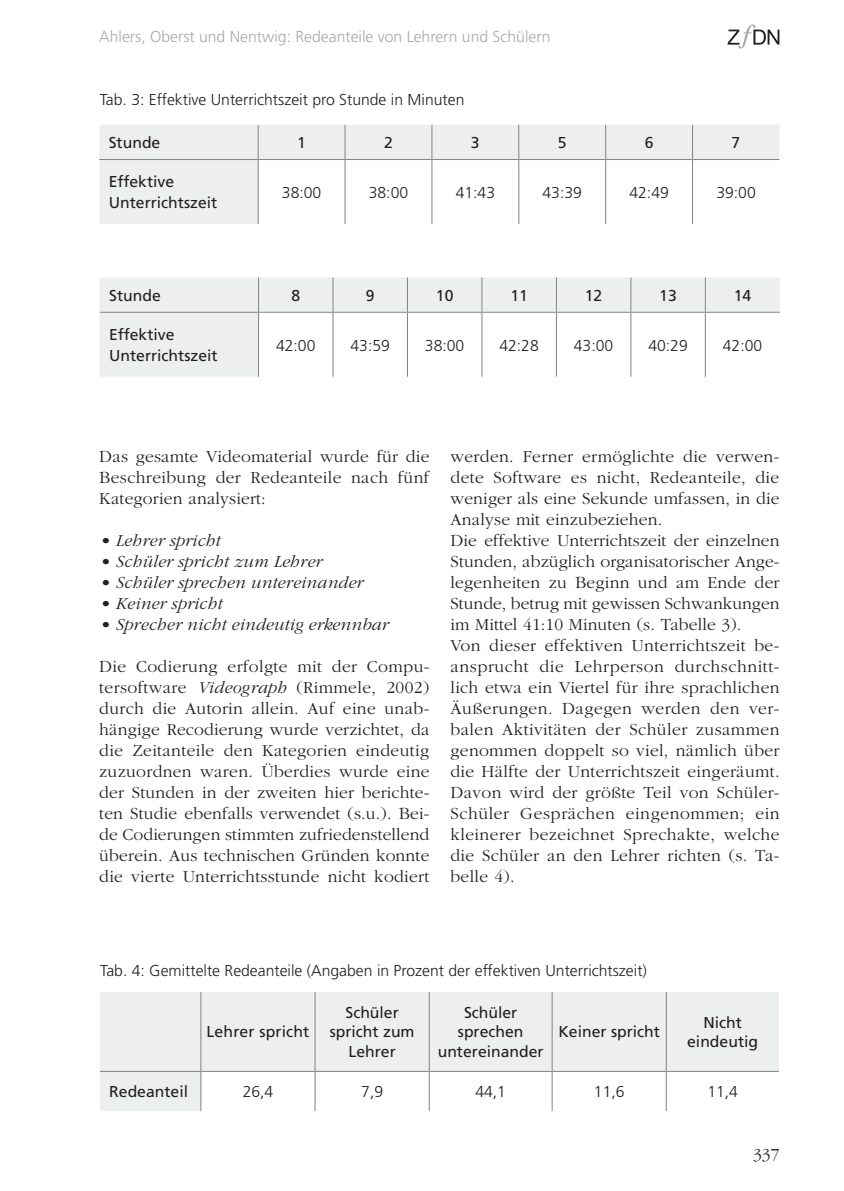
<style>
.page{position:relative;width:844px;height:1191px;background:#fff}
.page>*{position:absolute;margin:0;border:0;box-sizing:border-box;transform-origin:0 0}
.t1{font:300 17.5px/21px "Garamond";letter-spacing:.015em;color:#231f20;text-align:justify}
.t2{font:italic 300 17.5px "Garamond";letter-spacing:.01em;color:#231f20}
.t3{font:300 15.75px "Frutiger LT";color:#231f20}
.t4{font:15.75px/19.2px "Frutiger LT";color:#231f20;text-align:center}
.t5{font:300 15.75px "Frutiger LT";color:#a8a9ad}
.s1{font-style:italic}
</style>
<div class="page">
<svg style="left:727px;top:24px;width:52px;height:25px"></svg>
<svg style="left:99px;top:125px;width:680px;height:99px;fill:#edefef"></svg>
<hr style="left:258px;top:125px;width:1px;height:34px;background:#808285">
<hr style="left:344px;top:125px;width:1px;height:34px;background:#808285">
<hr style="left:431px;top:125px;width:1px;height:34px;background:#808285">
<hr style="left:518px;top:125px;width:1px;height:34px;background:#808285">
<hr style="left:605px;top:125px;width:1px;height:34px;background:#808285">
<hr style="left:692px;top:125px;width:1px;height:34px;background:#808285">
<hr style="left:99px;top:159px;width:159px;height:1px;background:#808285">
<hr style="left:258px;top:159px;width:87px;height:1px;background:#808285">
<hr style="left:258px;top:160px;width:1px;height:64px;background:#808285">
<hr style="left:345px;top:159px;width:87px;height:1px;background:#808285">
<hr style="left:344px;top:160px;width:1px;height:64px;background:#808285">
<hr style="left:432px;top:159px;width:86px;height:1px;background:#808285">
<hr style="left:431px;top:160px;width:1px;height:64px;background:#808285">
<hr style="left:518px;top:159px;width:87px;height:1px;background:#808285">
<hr style="left:518px;top:160px;width:1px;height:64px;background:#808285">
<hr style="left:605px;top:159px;width:87px;height:1px;background:#808285">
<hr style="left:605px;top:160px;width:1px;height:64px;background:#808285">
<hr style="left:692px;top:159px;width:87px;height:1px;background:#808285">
<hr style="left:692px;top:160px;width:1px;height:64px;background:#808285">
<svg style="left:100px;top:277px;width:679px;height:100px"></svg>
<hr style="left:258px;top:277px;width:1px;height:35px;background:#808285">
<hr style="left:332px;top:277px;width:1px;height:35px;background:#808285">
<hr style="left:407px;top:277px;width:1px;height:35px;background:#808285">
<hr style="left:481px;top:277px;width:1px;height:35px;background:#808285">
<hr style="left:556px;top:277px;width:1px;height:35px;background:#808285">
<hr style="left:630px;top:277px;width:1px;height:35px;background:#808285">
<hr style="left:100px;top:312px;width:158px;height:1px;background:#808285">
<hr style="left:258px;top:312px;width:75px;height:1px;background:#808285">
<hr style="left:258px;top:313px;width:1px;height:64px;background:#808285">
<hr style="left:333px;top:312px;width:74px;height:1px;background:#808285">
<hr style="left:332px;top:313px;width:1px;height:64px;background:#808285">
<hr style="left:407px;top:312px;width:75px;height:1px;background:#808285">
<hr style="left:407px;top:313px;width:1px;height:64px;background:#808285">
<hr style="left:482px;top:312px;width:74px;height:1px;background:#808285">
<hr style="left:481px;top:313px;width:1px;height:64px;background:#808285">
<hr style="left:556px;top:312px;width:74px;height:1px;background:#808285">
<hr style="left:556px;top:313px;width:1px;height:64px;background:#808285">
<hr style="left:630px;top:312px;width:75px;height:1px;background:#808285">
<hr style="left:630px;top:313px;width:1px;height:64px;background:#808285">
<hr style="left:705px;top:312px;width:74px;height:1px;background:#808285">
<hr style="left:704px;top:313px;width:1px;height:64px;background:#808285">
<hr style="left:704px;top:277px;width:1px;height:35px;background:#808285">
<svg style="left:100px;top:992px;width:678px;height:119px;fill:#edefef"></svg>
<hr style="left:200px;top:992px;width:1px;height:79px;background:#808285">
<hr style="left:314px;top:992px;width:1px;height:79px;background:#808285">
<hr style="left:428px;top:992px;width:1px;height:79px;background:#808285">
<hr style="left:551px;top:992px;width:1px;height:79px;background:#808285">
<hr style="left:665px;top:992px;width:1px;height:79px;background:#808285">
<hr style="left:100px;top:1071px;width:101px;height:1px;background:#808285">
<hr style="left:201px;top:1071px;width:114px;height:1px;background:#808285">
<hr style="left:200px;top:1071px;width:1px;height:40px;background:#808285">
<hr style="left:315px;top:1071px;width:114px;height:1px;background:#808285">
<hr style="left:314px;top:1071px;width:1px;height:40px;background:#808285">
<hr style="left:429px;top:1071px;width:123px;height:1px;background:#808285">
<hr style="left:428px;top:1071px;width:1px;height:40px;background:#808285">
<hr style="left:552px;top:1071px;width:114px;height:1px;background:#808285">
<hr style="left:551px;top:1071px;width:1px;height:40px;background:#808285">
<hr style="left:666px;top:1071px;width:112px;height:1px;background:#808285">
<hr style="left:665px;top:1071px;width:1px;height:40px;background:#808285">
<p class="t5" style="left:99px;top:27px;width:453px">Ahlers, Oberst und Nentwig: Redeanteile von Lehrern und Schülern</p>
<p class="t3" style="left:100px;top:91px;width:366px">Tab. 3: Effektive Unterrichtszeit pro Stunde in Minuten</p>
<p class="t4" style="left:109px;top:133px;width:53px">Stunde</p>
<p class="t4" style="left:297px;top:133px;width:10px">1</p>
<p class="t4" style="left:384px;top:133px;width:10px">2</p>
<p class="t4" style="left:471px;top:133px;width:10px">3</p>
<p class="t4" style="left:557px;top:133px;width:10px">5</p>
<p class="t4" style="left:644px;top:133px;width:10px">6</p>
<p class="t4" style="left:731px;top:133px;width:10px">7</p>
<p class="t4" style="left:109px;top:171px;width:110px;line-height:21px;text-align:left">Effektive<br>Unterrichtszeit</p>
<p class="t3" style="left:282px;top:183px;width:41px">38:00</p>
<p class="t3" style="left:368px;top:183px;width:41px">38:00</p>
<p class="t3" style="left:455px;top:183px;width:41px">41:43</p>
<p class="t3" style="left:542px;top:183px;width:41px">43:39</p>
<p class="t3" style="left:629px;top:183px;width:41px">42:49</p>
<p class="t3" style="left:716px;top:183px;width:41px">39:00</p>
<p class="t4" style="left:109px;top:285px;width:53px">Stunde</p>
<p class="t4" style="left:291px;top:285px;width:10px">8</p>
<p class="t4" style="left:366px;top:285px;width:10px">9</p>
<p class="t4" style="left:436px;top:285px;width:19px">10</p>
<p class="t4" style="left:510px;top:285px;width:19px">11</p>
<p class="t4" style="left:584px;top:285px;width:19px">12</p>
<p class="t4" style="left:659px;top:285px;width:19px">13</p>
<p class="t4" style="left:733px;top:285px;width:19px">14</p>
<p class="t4" style="left:109px;top:324px;width:110px;line-height:21px;text-align:left">Effektive<br>Unterrichtszeit</p>
<p class="t3" style="left:276px;top:336px;width:41px">42:00</p>
<p class="t3" style="left:350px;top:336px;width:41px">43:59</p>
<p class="t3" style="left:425px;top:336px;width:41px">38:00</p>
<p class="t3" style="left:499px;top:336px;width:41px">42:28</p>
<p class="t3" style="left:573px;top:336px;width:41px">43:00</p>
<p class="t3" style="left:648px;top:336px;width:41px">40:29</p>
<p class="t3" style="left:722px;top:336px;width:41px">42:00</p>
<p class="t1" style="left:99px;top:446px;width:331px">Das gesamte Videomaterial wurde für die Beschreibung der Redeanteile nach fünf Kategorien analysiert:</p>
<p class="t2" style="left:99px;top:531px;width:122px">• Lehrer spricht</p>
<p class="t2" style="left:99px;top:552px;width:224px">• Schüler spricht zum Lehrer</p>
<p class="t2" style="left:99px;top:573px;width:264px">• Schüler sprechen untereinander</p>
<p class="t2" style="left:99px;top:594px;width:124px">• Keiner spricht</p>
<p class="t2" style="left:99px;top:615px;width:290px">• Sprecher nicht eindeutig erkennbar</p>
<p class="t1" style="left:99px;top:656px;width:332px">Die Codierung erfolgte mit der Compu&shy;tersoftware <span class="s1">Videograph</span> (Rimmele, 2002) durch die Autorin allein. Auf eine unab&shy;hängige Recodierung wurde verzichtet, da die Zeitanteile den Kategorien eindeutig zuzuordnen waren. Überdies wurde eine der Stunden in der zweiten hier berichte&shy;ten Studie ebenfalls verwendet (s.u.). Bei&shy;de Codierungen stimmten zufriedenstellend überein. Aus technischen Gründen konnte die vierte Unterrichtsstunde nicht kodiert</p>
<p class="t1" style="left:450px;top:446px;width:330px;text-align:left">werden. Ferner ermöglichte die verwen&shy;dete Software es nicht, Redeanteile, die weniger als eine Sekunde umfassen, in die Analyse mit einzubeziehen.<br>Die effektive Unterrichtszeit der einzelnen Stunden, abzüglich organisatorischer Ange&shy;legenheiten zu Beginn und am Ende der Stunde, betrug mit gewissen Schwankungen im Mittel 41:10 Minuten (s. Tabelle 3).<br>Von dieser effektiven Unterrichtszeit be&shy;ansprucht die Lehrperson durchschnitt&shy;lich etwa ein Viertel für ihre sprachlichen Äußerungen. Dagegen werden den ver&shy;balen Aktivitäten der Schüler zusammen genommen doppelt so viel, nämlich über die Hälfte der Unterrichtszeit eingeräumt.<br>Davon wird der größte Teil von Schüler-Schüler Gesprächen eingenommen; ein kleinerer bezeichnet Sprechakte, welche die Schüler an den Lehrer richten (s. Ta&shy;belle 4).</p>
<p class="t3" style="left:100px;top:961px;width:548px">Tab. 4: Gemittelte Redeanteile (Angaben in Prozent der effektiven Unterrichtszeit)</p>
<p class="t4" style="left:206px;top:1022px;width:104px">Lehrer spricht</p>
<p class="t4" style="left:329px;top:1003px;width:86px">Schüler spricht zum<br>Lehrer</p>
<p class="t4" style="left:437px;top:1003px;width:107px">Schüler sprechen untereinander</p>
<p class="t4" style="left:558px;top:1022px;width:103px">Keiner spricht</p>
<p class="t4" style="left:687px;top:1012px;width:72px">Nicht eindeutig</p>
<p class="t4" style="left:109px;top:1082px;width:80px">Redeanteil</p>
<p class="t3" style="left:242px;top:1083px;width:32px">26,4</p>
<p class="t3" style="left:361px;top:1083px;width:23px">7,9</p>
<p class="t3" style="left:475px;top:1083px;width:32px">44,1</p>
<p class="t3" style="left:593px;top:1083px;width:32px">11,6</p>
<p class="t3" style="left:707px;top:1083px;width:32px">11,4</p>
<p class="t1" style="left:753px;top:1143px;width:28px">337</p>
</div>
